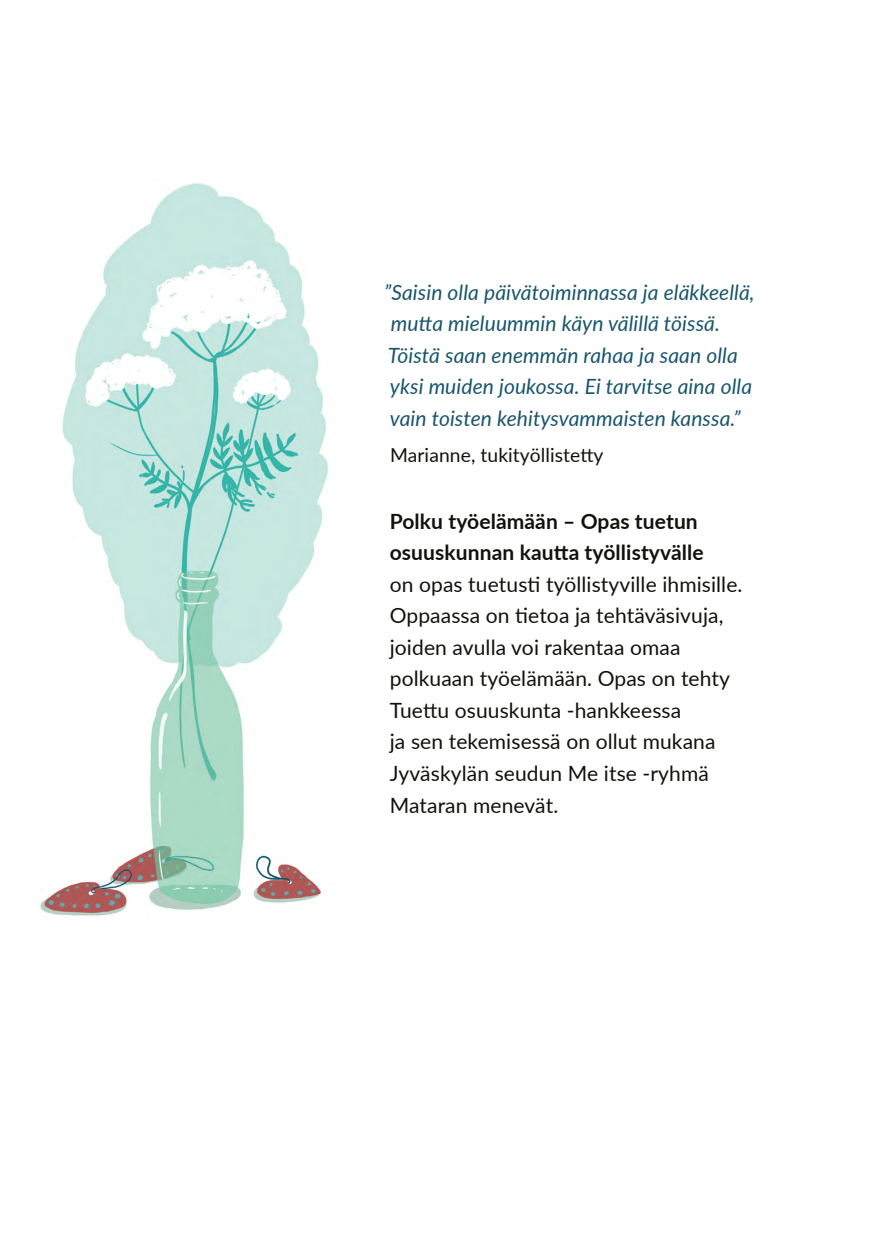
<style>
.page{position:relative;width:874px;height:1241px;background:#fff}
.page>*{position:absolute;margin:0;border:0;box-sizing:border-box;transform-origin:0 0}
.Takakannen_teksti{font:21px/31.5px "Lato";letter-spacing:.005em;color:#12120d}
.Takakannen_teksti-2{font:italic 21px/31.5px "Lato";letter-spacing:.005em;color:#18556c}
.Takakannen_teksti-3{font:19.25px "Lato";letter-spacing:.005em;color:#12120d}
.s1{font-weight:700}
</style>
<div class="page">
<img style="left:40px;top:183px;width:288px;height:733px">
<p class="Takakannen_teksti-2" style="left:384px;top:275px;width:372px">”Saisin olla päivätoiminnassa ja eläkkeellä, mutta mieluummin käyn välillä töissä.<br>Töistä saan enemmän rahaa ja saan olla yksi muiden joukossa. Ei tarvitse aina olla vain toisten kehitysvammaisten kanssa.”</p>
<p class="Takakannen_teksti-3" style="left:390px;top:441px;width:215px">Marianne, tukityöllistetty</p>
<p class="Takakannen_teksti" style="left:389px;top:504px;width:354px"><span class="s1">Polku työelämään – Opas tuetun osuuskunnan kautta työllistyvälle<br></span>on opas tuetusti työllistyville ihmisille.<br>Oppaassa on tietoa ja tehtäväsivuja, joiden avulla voi rakentaa omaa polkuaan työelämään. Opas on tehty Tuettu osuuskunta -hankkeessa<br>ja sen tekemisessä on ollut mukana Jyväskylän seudun Me itse -ryhmä Mataran menevät.</p>
</div>
